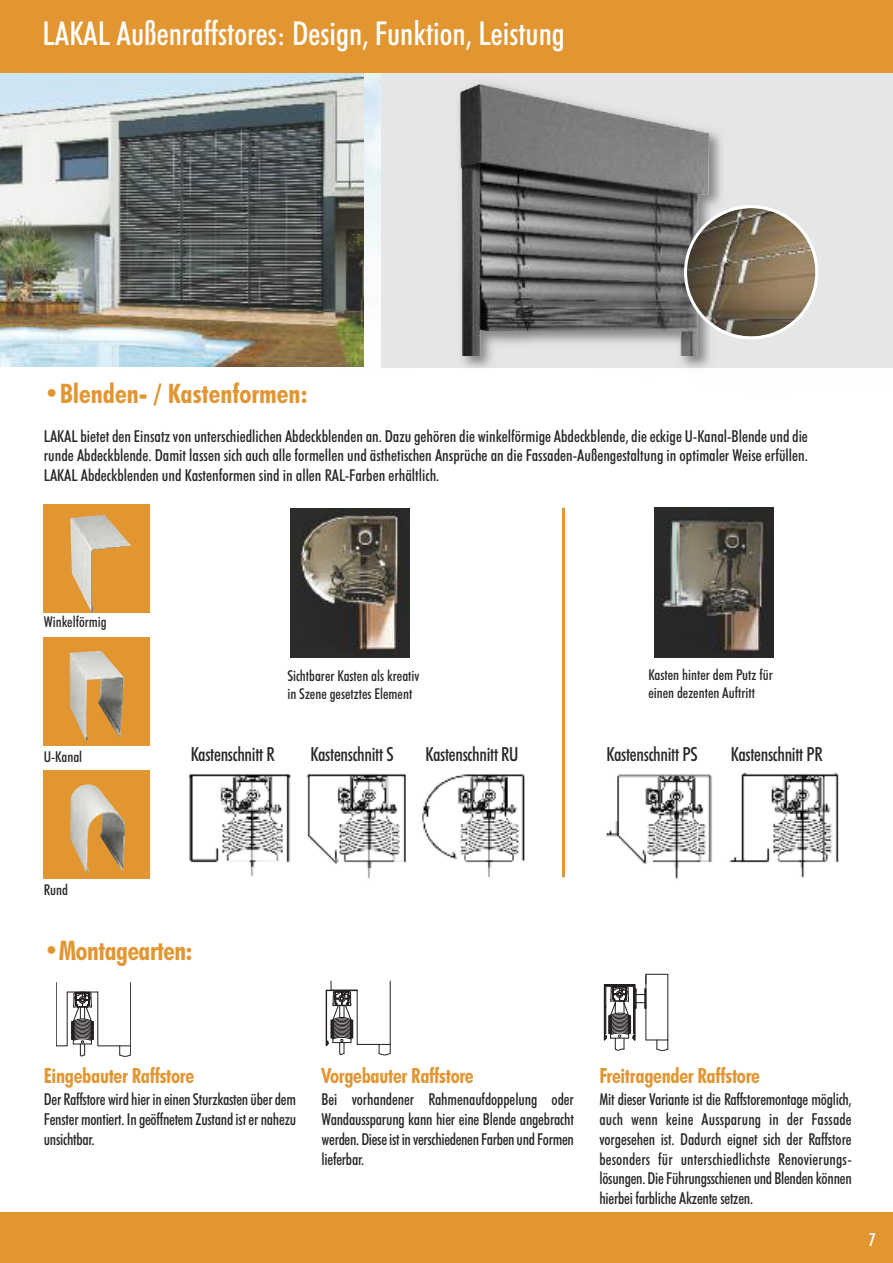
<style>
.page{position:relative;width:893px;height:1263px;background:#fff}
.page>*{position:absolute;margin:0;border:0;box-sizing:border-box;transform-origin:0 0}
.t1{font:500 condensed 33px "Futura BT";color:#fff}
.t2{font:700 condensed 27px "Futura BT";color:#e29632}
.t3{font:700 condensed 21px "Futura BT";letter-spacing:-.015em;color:#e29632}
.t4{font:500 condensed 19.5px "Futura BT";letter-spacing:-.015em;color:#272627}
.t5{font:500 condensed 18px "Futura BT";color:#fff}
.t6{font:500 condensed 16.5px/19.8px "Futura BT";letter-spacing:-.015em;color:#272627;text-align:justify}
.t7{font:500 condensed 15px/18px "Futura BT";color:#272627}
</style>
<div class="page">
<img style="left:0;top:72px;width:893px;height:434px">
<div style="left:381px;top:52px;width:512px;height:315px;background:#e5e6e7"></div>
<img style="left:1px;top:72px;width:362px;height:295px">
<img style="left:441px;top:98px;width:302px;height:277px">
<img style="left:460px;top:84px;width:249px;height:272px">
<svg style="left:684px;top:205px;width:134px;height:134px;background:#908575"></svg>
<div style="left:0;top:1212px;width:893px;height:51px;background:#e29632"></div>
<div style="left:0;top:0;width:893px;height:72px;background:#e29632"></div>
<div style="left:44px;top:504px;width:106px;height:109px;background:#e29632"></div>
<img style="left:70px;top:515px;width:61px;height:98px">
<div style="left:44px;top:637px;width:106px;height:109px;background:#e29632"></div>
<img style="left:70px;top:651px;width:54px;height:90px">
<div style="left:44px;top:770px;width:106px;height:109px;background:#e29632"></div>
<img style="left:70px;top:784px;width:55px;height:89px">
<svg style="left:56px;top:982px;width:75px;height:75px"></svg>
<svg style="left:326px;top:981px;width:64px;height:74px"></svg>
<svg style="left:604px;top:974px;width:64px;height:77px"></svg>
<img style="left:189px;top:772px;width:650px;height:107px">
<img style="left:290px;top:508px;width:120px;height:149px">
<img style="left:654px;top:508px;width:120px;height:149px">
<hr style="left:562px;top:508px;width:3px;height:369px;background:#e29632">
<h1 class="t1" style="left:43px;top:15px;width:524px">LAKAL Außenraffstores: Design, Funktion, Leistung</h1>
<h2 class="t2" style="left:44px;top:378px;width:266px">•Blenden- / Kastenformen:</h2>
<p class="t6" style="left:44px;top:426px;width:766px">LAKAL bietet den Einsatz von unterschiedlichen Abdeckblenden an. Dazu gehören die winkelförmige Abdeckblende, die eckige U-Kanal-Blende und die runde Abdeckblende. Damit lassen sich auch alle formellen und ästhetischen Ansprüche an die Fassaden-Außengestaltung in optimaler Weise erfüllen.<br>LAKAL Abdeckblenden und Kastenformen sind in allen RAL-Farben erhältlich.</p>
<p class="t7" style="left:44px;top:613px;width:64px">Winkelförmig</p>
<p class="t7" style="left:44px;top:747px;width:40px">U-Kanal</p>
<p class="t7" style="left:287px;top:667px;width:134px">Sichtbarer Kasten als kreativ in Szene gesetztes Element</p>
<p class="t7" style="left:648px;top:666px;width:126px">Kasten hinter dem Putz für einen dezenten Auftritt</p>
<p class="t4" style="left:191px;top:743px;width:86px">Kastenschnitt R</p>
<p class="t4" style="left:311px;top:743px;width:85px">Kastenschnitt S</p>
<p class="t4" style="left:425px;top:743px;width:95px">Kastenschnitt RU</p>
<p class="t4" style="left:606px;top:743px;width:93px">Kastenschnitt PS</p>
<p class="t4" style="left:731px;top:743px;width:94px">Kastenschnitt PR</p>
<p class="t7" style="left:44px;top:881px;width:26px">Rund</p>
<h2 class="t2" style="left:44px;top:935px;width:151px">•Montagearten:</h2>
<p class="t3" style="left:44px;top:1064px;width:152px">Eingebauter Raffstore</p>
<p class="t6" style="left:44px;top:1089px;width:254px">Der Raffstore wird hier in einen Sturzkasten über dem Fenster montiert. In geöffnetem Zustand ist er nahezu unsichtbar.</p>
<p class="t3" style="left:322px;top:1064px;width:154px">Vorgebauter Raffstore</p>
<p class="t6" style="left:322px;top:1089px;width:254px">Bei vorhandener Rahmenaufdoppelung oder Wandaussparung kann hier eine Blende angebracht werden. Dieseist inverschiedenenFarbenundFormen lieferbar.</p>
<p class="t3" style="left:599px;top:1064px;width:162px">Freitragender Raffstore</p>
<p class="t6" style="left:599px;top:1089px;width:254px">Mit dieser Variante ist die Raffstoremontage möglich, auch wenn keine Aussparung in der Fassade vorgesehen ist. Dadurch eignet sich der Raffstore besonders für unterschiedlichste Renovierungs&shy;lösungen. DieFührungsschienenund Blendenkönnen hierbei farbliche Akzente setzen.</p>
<p class="t5" style="left:869px;top:1229px;width:8px">7</p>
</div>
